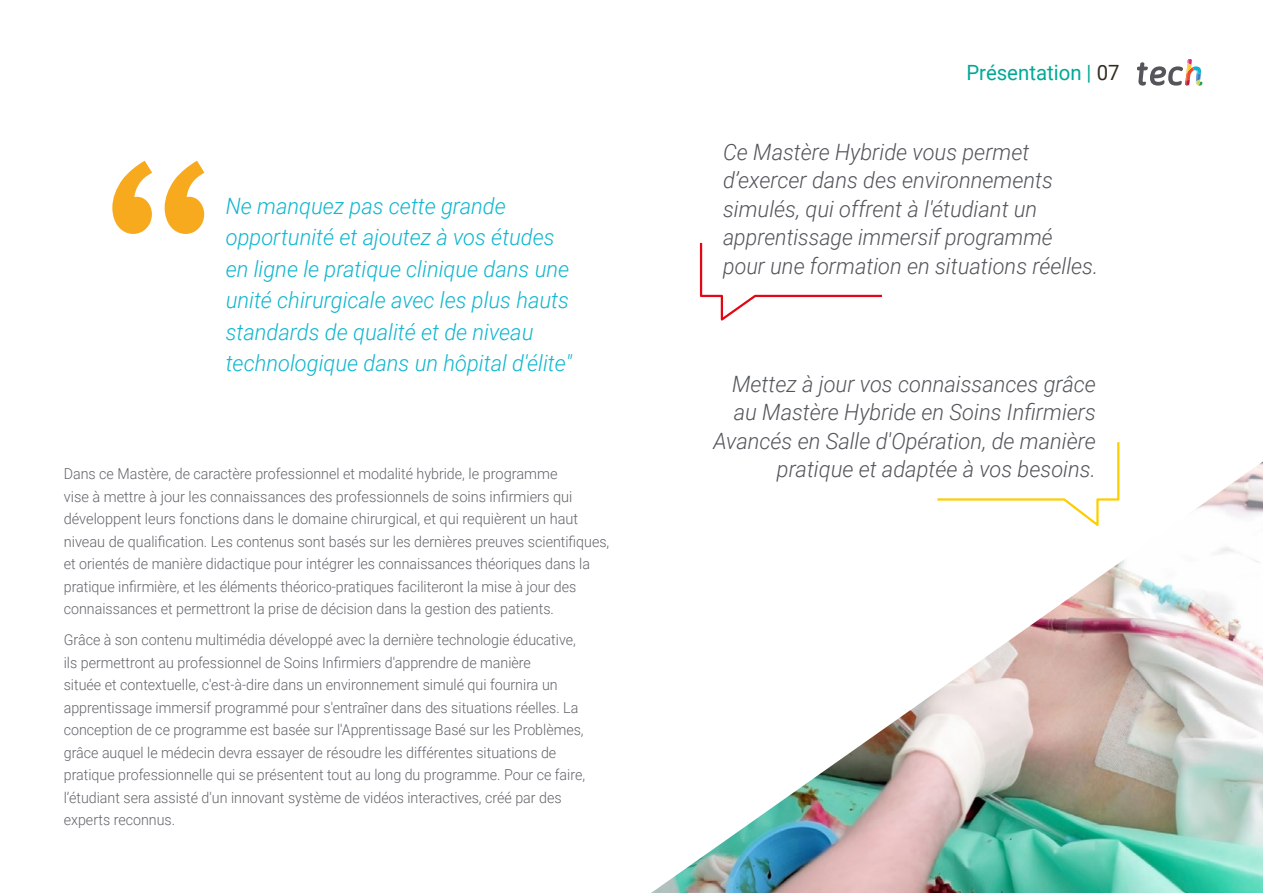
<style>
.page{position:relative;width:1263px;height:893px;background:#fff}
.page>*{position:absolute;margin:0;border:0;box-sizing:border-box;transform-origin:0 0}
.t1{font:italic 300 22.5px/28.5px "Roboto";color:#52555b;text-align:right}
.t2{font:italic 300 22.5px/31.5px "Roboto";color:#0fb6cf}
.t3{font:21px "Roboto";color:#00a996}
.t4{font:300 15px/22.5px "Roboto";color:#61646a;scale:.95 1}
.s1{color:#312e20}
</style>
<div class="page">
<img style="left:651px;top:461px;width:612px;height:432px">
<svg style="left:935px;top:442px;width:185px;height:87px"></svg>
<svg style="left:699px;top:242px;width:183px;height:79px"></svg>
<svg style="left:1137px;top:59px;width:65px;height:27px"></svg>
<svg style="left:112px;top:161px;width:92px;height:73px"></svg>
<h1 class="t2" style="left:226px;top:189px;width:348px">Ne manquez pas cette grande opportunité et ajoutez à vos études en ligne le pratique clinique dans une unité chirurgicale avec les plus hauts standards de qualité et de niveau technologique dans un hôpital d'élite"</h1>
<p class="t4" style="left:64px;top:462px;width:576px">Dans ce Mastère, de caractère professionnel et modalité hybride, le programme<br>vise à mettre à jour les connaissances des professionnels de soins infirmiers qui développent leurs fonctions dans le domaine chirurgical, et qui requièrent un haut niveau de qualification. Les contenus sont basés sur les dernières preuves scientifiques, et orientés de manière didactique pour intégrer les connaissances théoriques dans la pratique infirmière, et les éléments théorico-pratiques faciliteront la mise à jour des connaissances et permettront la prise de décision dans la gestion des patients.</p>
<p class="t4" style="left:64px;top:628px;width:550px">Grâce à son contenu multimédia développé avec la dernière technologie éducative, ils permettront au professionnel de Soins Infirmiers d'apprendre de manière<br>située et contextuelle, c'est-à-dire dans un environnement simulé qui fournira un apprentissage immersif programmé pour s'entraîner dans des situations réelles. La conception de ce programme est basée sur l'Apprentissage Basé sur les Problèmes, grâce auquel le médecin devra essayer de résoudre les différentes situations de pratique professionnelle qui se présentent tout au long du programme. Pour ce faire, l’étudiant sera assisté d'un innovant système de vidéos interactives, créé par des experts reconnus.</p>
<h2 class="t3" style="left:966px;top:57px;width:155px">Présentation | <span class="s1">07</span></h2>
<h1 class="t1" style="left:723px;top:136px;width:377px;text-align:left">Ce Mastère Hybride vous permet d’exercer dans des environnements simulés, qui offrent à l'étudiant un apprentissage immersif programmé pour une formation en situations réelles.</h1>
<h1 class="t1" style="left:713px;top:368px;width:384px">Mettez à jour vos connaissances grâce au Mastère Hybride en Soins Infirmiers Avancés en Salle d'Opération, de manière pratique et adaptée à vos besoins.</h1>
</div>
